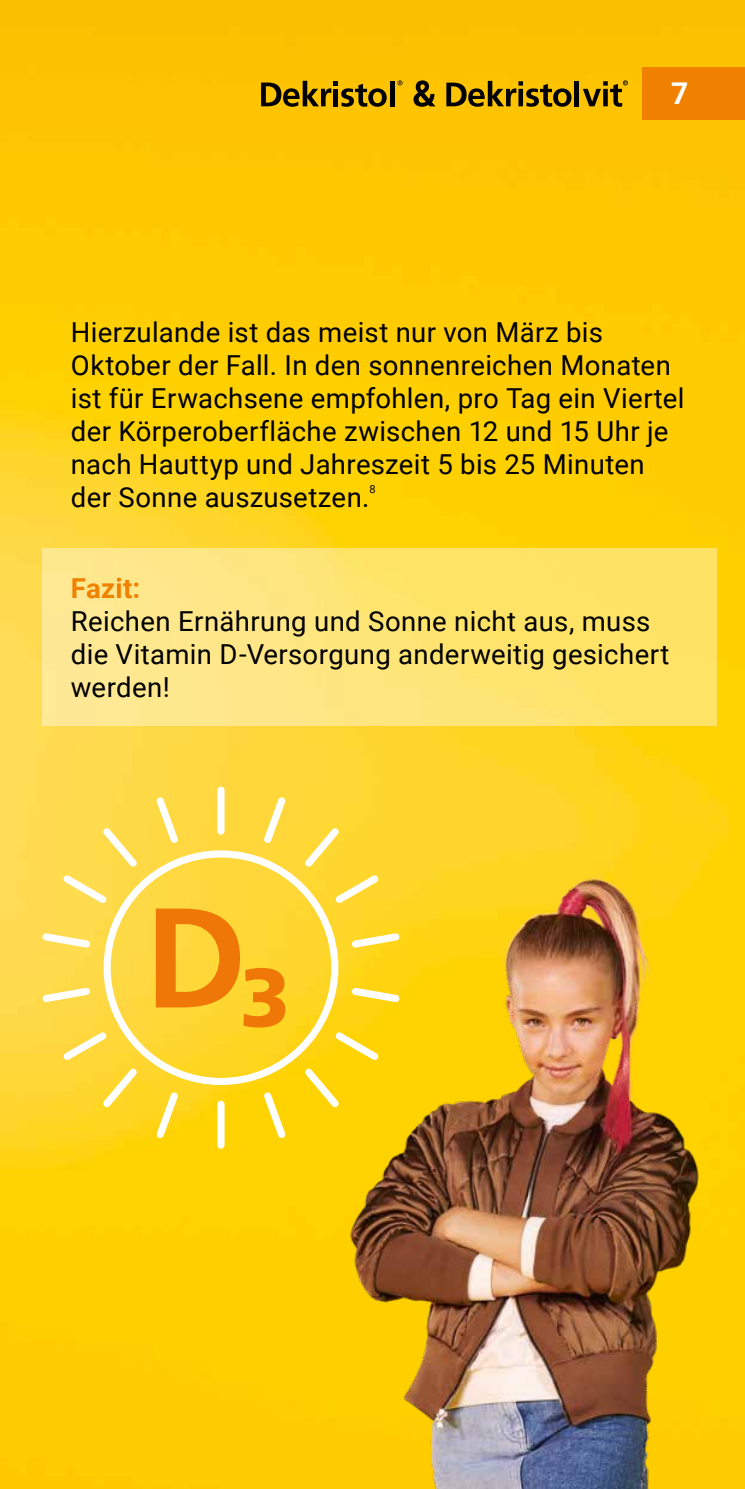
<style>
.page{position:relative;width:745px;height:1489px;background:#fff}
.page>*{position:absolute;margin:0;border:0;box-sizing:border-box;transform-origin:0 0}
.t1{font:700 30px "Roboto";color:#fff}
.t2{font:27.5px/33px "Roboto";letter-spacing:.015em;color:#000}
.t3{font:700 27.5px "Roboto";letter-spacing:.01em;color:#f08100}
.t4{font:11px "Roboto";color:#000}
</style>
<div class="page">
<img style="left:0;top:0;width:744px;height:1488px">
<div style="left:103px;top:850px;width:235px;height:234px;border:7px solid #fff;border-radius:50%"></div>
<div style="left:217px;top:786px;width:7px;height:48px;background:#fff;border-radius:4px"></div>
<svg style="left:156px;top:797px;width:22px;height:46px"></svg>
<svg style="left:103px;top:828px;width:34px;height:38px"></svg>
<svg style="left:63px;top:875px;width:43px;height:28px"></svg>
<svg style="left:42px;top:933px;width:48px;height:14px"></svg>
<svg style="left:42px;top:987px;width:48px;height:15px"></svg>
<svg style="left:63px;top:1032px;width:44px;height:28px"></svg>
<svg style="left:103px;top:1068px;width:34px;height:39px"></svg>
<svg style="left:156px;top:1092px;width:22px;height:46px"></svg>
<div style="left:217px;top:1100px;width:7px;height:48px;background:#fff;border-radius:4px"></div>
<svg style="left:263px;top:1092px;width:22px;height:46px"></svg>
<svg style="left:264px;top:797px;width:21px;height:46px"></svg>
<svg style="left:156px;top:908px;width:129px;height:119px;background:#f7ae21"></svg>
<img style="left:285px;top:791px;width:459px;height:697px">
<svg style="left:413px;top:80px;width:22px;height:27px"></svg>
<svg style="left:446px;top:81px;width:125px;height:26px;background:#957300"></svg>
<svg style="left:582px;top:80px;width:45px;height:27px"></svg>
<hr style="left:574px;top:81px;width:4px;height:25px;background:#000">
<svg style="left:397px;top:80px;width:5px;height:5px"></svg>
<div style="left:389px;top:81px;width:5px;height:25px;background:#000"></div>
<svg style="left:261px;top:81px;width:125px;height:26px;background:#937100"></svg>
<svg style="left:43px;top:548px;width:673px;height:178px;background:#fee579"></svg>
<div style="left:641px;top:67px;width:103px;height:53px;background:#f08100"></div>
<p class="t1" style="left:670px;top:73px;width:19px">7</p>
<p class="t2" style="left:71px;top:314px;width:615px">Hierzulande ist das meist nur von März bis Oktober der Fall. In den sonnenreichen Monaten ist für Erwachsene empfohlen, pro Tag ein Viertel der Körperoberfläche zwischen 12 und 15 Uhr je nach Hauttyp und Jahreszeit 5 bis 25 Minuten der Sonne auszusetzen.</p>
<p class="t4" style="left:369px;top:481px;width:8px">8</p>
<p class="t3" style="left:71px;top:569px;width:71px">Fazit:</p>
<p class="t2" style="left:71px;top:604px;width:599px">Reichen Ernährung und Sonne nicht aus, muss die Vitamin D-Versorgung anderweitig gesichert werden!</p>
</div>
